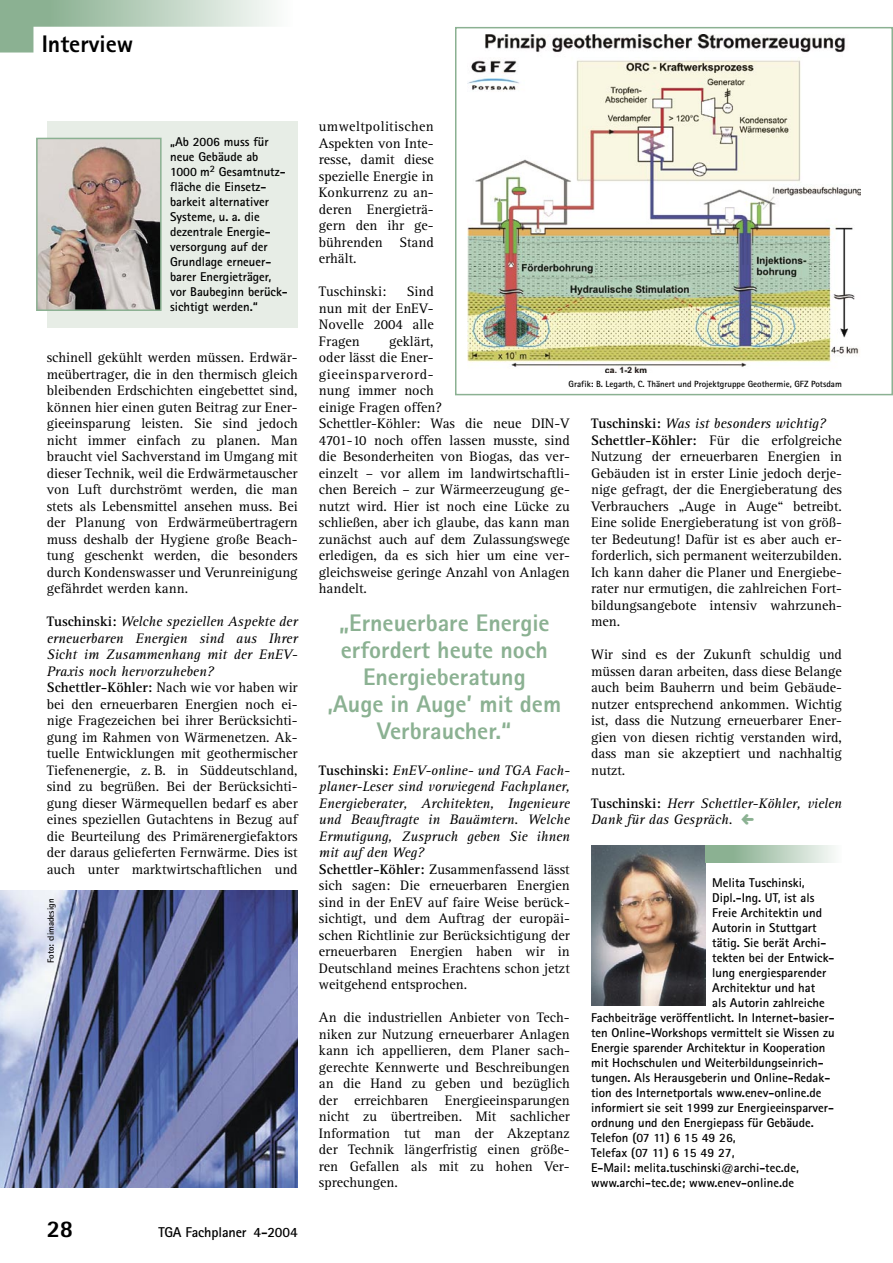
<style>
.page{position:relative;width:893px;height:1263px;background:#fff}
.page>*{position:absolute;margin:0;border:0;box-sizing:border-box;transform-origin:0 0}
.T10_Zitat{font:800 24px/27px "Rotis Sans Serif";color:#8bb192;text-align:center}
.t1{font:800 24px "Rotis Sans Serif";color:#000}
.T01b_Grund_n_ZÜ{font:14.25px/16.5px "Rotis Serif";color:#000;text-align:justify}
.T01a_Grund{font:14.25px/16.5px "Rotis Serif";color:#000;text-align:justify}
.T01a_Grund-2{font:italic 14.25px/16.5px "Rotis Serif";color:#000;text-align:justify}
.t2{font:700 14.25px "Rotis Sans Serif";letter-spacing:-.01em;color:#000}
.T02_BU_Autor{font:700 12.75px/15px "Rotis Sans Serif";color:#000}
.T07a_Foto{font:700 9px "Rotis Sans Serif";color:#000}
.s1{font-weight:700;font-style:normal}
.s2{font-weight:700}
</style>
<div class="page">
<svg style="left:0;top:0;width:273px;height:53px"></svg>
<img style="left:0;top:890px;width:298px;height:297px">
<img style="left:468px;top:34px;width:392px;height:339px">
<div style="left:455px;top:27px;width:438px;height:368px;border:2px solid #8bb192"></div>
<img style="left:591px;top:846px;width:115px;height:160px">
<div style="left:706px;top:846px;width:136px;height:16px;background:linear-gradient(to right,#78a480,#f7faf8)"></div>
<div style="left:47px;top:121px;width:251px;height:206px;background:#e7ede6"></div>
<img style="left:39px;top:141px;width:120px;height:167px">
<div style="left:36px;top:138px;width:126px;height:173px;border:2px solid #8bb192"></div>
<h1 class="t1" style="left:42px;top:29px;width:93px">Interview</h1>
<p class="T02_BU_Autor" style="left:170px;top:134px;width:119px">„Ab 2006 muss für neue Gebäude ab<br>1000 m<sup>2</sup> Gesamtnutz&shy;fläche die Einsetz&shy;barkeit alternativer<br>Systeme, u. a. die dezentrale Energie&shy;versorgung auf der<br>Grundlage erneuer&shy;barer Energieträger, vor Baubeginn berück&shy;sichtigt werden.“</p>
<p class="T01b_Grund_n_ZÜ" style="left:47px;top:350px;width:252px">schinell gekühlt werden müssen. Erdwär&shy;meübertrager, die in den thermisch gleich bleibenden Erdschichten eingebettet sind, können hier einen guten Beitrag zur Ener&shy;gieeinsparung leisten. Sie sind jedoch nicht immer einfach zu planen. Man braucht viel Sachverstand im Umgang mit dieser Technik, weil die Erdwärmetauscher von Luft durchströmt werden, die man stets als Lebensmittel ansehen muss. Bei der Planung von Erdwärmeübertragern muss deshalb der Hygiene große Beach&shy;tung geschenkt werden, die besonders durch Kondenswasser und Verunreinigung gefährdet werden kann.</p>
<p class="T01a_Grund-2" style="left:47px;top:614px;width:252px"><span class="s1">Tuschinski:</span> Welche speziellen Aspekte der erneuerbaren Energien sind aus Ihrer Sicht im Zusammenhang mit der EnEV-Praxis noch hervorzuheben?</p>
<p class="T01b_Grund_n_ZÜ" style="left:47px;top:680px;width:252px"><span class="s2">Schettler-Köhler:</span> Nach wie vor haben wir bei den erneuerbaren Energien noch ei&shy;nige Fragezeichen bei ihrer Berücksichti&shy;gung im Rahmen von Wärmenetzen. Ak&shy;tuelle Entwicklungen mit geothermischer Tiefenenergie, z. B. in Süddeutschland, sind zu begrüßen. Bei der Berücksichti&shy;gung dieser Wärmequellen bedarf es aber eines speziellen Gutachtens in Bezug auf die Beurteilung des Primärenergiefaktors der daraus gelieferten Fernwärme. Dies ist auch unter marktwirtschaftlichen und</p>
<p class="T07a_Foto" style="left:45px;top:963px;width:66px;rotate:-90deg">Foto: climadesign</p>
<h1 class="t1" style="left:47px;top:1213px;width:28px">28</h1>
<p class="t2" style="left:158px;top:1223px;width:141px">TGA Fachplaner 4-2004</p>
<p class="T01b_Grund_n_ZÜ" style="left:319px;top:119px;width:116px">umweltpolitischen Aspekten von Inte&shy;resse, damit diese spezielle Energie in Konkurrenz zu an&shy;deren Energieträ&shy;gern den ihr ge&shy;bührenden Stand erhält.</p>
<p class="T01a_Grund" style="left:319px;top:284px;width:69px">Tuschinski:</p>
<p class="T01a_Grund" style="left:319px;top:284px;width:116px;text-indent:88px">Sind nun mit der EnEV-Novelle 2004 alle Fragen</p>
<p class="T01a_Grund" style="left:319px;top:333px;width:125px;text-align:left;text-indent:70px">geklärt, oder lässt die Ener&shy;gieeinsparverord&shy;nung immer noch einige Fragen offen?</p>
<p class="T01b_Grund_n_ZÜ" style="left:319px;top:416px;width:252px">Schettler-Köhler: Was die neue DIN-V 4701-10 noch offen lassen musste, sind die Besonderheiten von Biogas, das ver&shy;einzelt – vor allem im landwirtschaftli&shy;chen Bereich – zur Wärmeerzeugung ge&shy;nutzt wird. Hier ist noch eine Lücke zu schließen, aber ich glaube, das kann man zunächst auch auf dem Zulassungswege erledigen, da es sich hier um eine ver&shy;gleichsweise geringe Anzahl von Anlagen handelt.</p>
<p class="T07a_Foto" style="left:568px;top:378px;width:275px">Grafik: B. Legarth, C. Thänert und Projektgruppe Geothermie, GFZ Potsdam</p>
<p class="T01a_Grund-2" style="left:591px;top:416px;width:236px"><span class="s1">Tuschinski:</span> Was ist besonders wichtig?</p>
<p class="T01b_Grund_n_ZÜ" style="left:591px;top:432px;width:252px"><span class="s2">Schettler-Köhler:</span> Für die erfolgreiche Nutzung der erneuerbaren Energien in Gebäuden ist in erster Linie jedoch derje&shy;nige gefragt, der die Energieberatung des Verbrauchers „Auge in Auge“ betreibt.<br>Eine solide Energieberatung ist von größ&shy;ter Bedeutung! Dafür ist es aber auch er&shy;forderlich, sich permanent weiterzubilden.<br>Ich kann daher die Planer und Energiebe&shy;rater nur ermutigen, die zahlreichen Fort&shy;bildungsangebote intensiv wahrzuneh&shy;men.</p>
<p class="T01a_Grund" style="left:591px;top:647px;width:252px">Wir sind es der Zukunft schuldig und müssen daran arbeiten, dass diese Belange auch beim Bauherrn und beim Gebäude&shy;nutzer entsprechend ankommen. Wichtig ist, dass die Nutzung erneuerbarer Ener&shy;gien von diesen richtig verstanden wird, dass man sie akzeptiert und nachhaltig nutzt.</p>
<p class="T01a_Grund-2" style="left:591px;top:795px;width:252px"><span class="s1">Tuschinski:</span> Herr Schettler-Köhler, vielen<br>Dank für das Gespräch.</p>
<p class="T10_Zitat" style="left:327px;top:609px;width:235px">„Erneuerbare Energie erfordert heute noch<br>Energieberatung<br>‚Auge in Auge’ mit dem<br>Verbraucher.“</p>
<p class="T01a_Grund-2" style="left:319px;top:762px;width:252px"><span class="s1">Tuschinski:</span> EnEV-online- und TGA Fach&shy;planer-Leser sind vorwiegend Fachplaner, Energieberater, Architekten, Ingenieure und Beauftragte in Bauämtern. Welche Ermutigung, Zuspruch geben Sie ihnen mit auf den Weg?</p>
<p class="T01b_Grund_n_ZÜ" style="left:319px;top:861px;width:252px"><span class="s2">Schettler-Köhler:</span> Zusammenfassend lässt sich sagen: Die erneuerbaren Energien sind in der EnEV auf faire Weise berück&shy;sichtigt, und dem Auftrag der europäi&shy;schen Richtlinie zur Berücksichtigung der erneuerbaren Energien haben wir in Deutschland meines Erachtens schon jetzt weitgehend entsprochen.</p>
<p class="T01a_Grund" style="left:319px;top:1010px;width:252px">An die industriellen Anbieter von Tech&shy;niken zur Nutzung erneuerbarer Anlagen kann ich appellieren, dem Planer sach&shy;gerechte Kennwerte und Beschreibungen an die Hand zu geben und bezüglich der erreichbaren Energieeinsparungen nicht zu übertreiben. Mit sachlicher Information tut man der Akzeptanz der Technik längerfristig einen größe&shy;ren Gefallen als mit zu hohen Ver&shy;sprechungen.</p>
<p class="T02_BU_Autor" style="left:712px;top:875px;width:94px">Melita Tuschinski,</p>
<p class="T02_BU_Autor" style="left:712px;top:890px;width:104px">Dipl.-Ing. UT, ist als</p>
<p class="T02_BU_Autor" style="left:712px;top:905px;width:111px">Freie Architektin und</p>
<p class="T02_BU_Autor" style="left:712px;top:920px;width:106px">Autorin in Stuttgart</p>
<p class="T02_BU_Autor" style="left:712px;top:935px;width:116px">tätig. Sie berät Archi-</p>
<p class="T02_BU_Autor" style="left:712px;top:950px;width:124px">tekten bei der Entwick-</p>
<p class="T02_BU_Autor" style="left:712px;top:965px;width:116px">lung energiesparender</p>
<p class="T02_BU_Autor" style="left:712px;top:980px;width:104px">Architektur und hat</p>
<p class="T02_BU_Autor" style="left:712px;top:995px;width:114px">als Autorin zahlreiche</p>
<p class="T02_BU_Autor" style="left:591px;top:1010px;width:245px">Fachbeiträge veröffentlicht. In Internet-basier-</p>
<p class="T02_BU_Autor" style="left:591px;top:1025px;width:245px">ten Online-Workshops vermittelt sie Wissen zu</p>
<p class="T02_BU_Autor" style="left:591px;top:1040px;width:236px">Energie sparender Architektur in Kooperation</p>
<p class="T02_BU_Autor" style="left:591px;top:1055px;width:234px">mit Hochschulen und Weiterbildungseinrich-</p>
<p class="T02_BU_Autor" style="left:591px;top:1070px;width:241px">tungen. Als Herausgeberin und Online-Redak-</p>
<p class="T02_BU_Autor" style="left:591px;top:1085px;width:232px">tion des Internetportals www.enev-online.de</p>
<p class="T02_BU_Autor" style="left:591px;top:1100px;width:244px">informiert sie seit 1999 zur Energieeinsparver-</p>
<p class="T02_BU_Autor" style="left:591px;top:1115px;width:224px">ordnung und den Energiepass für Gebäude.</p>
<p class="T02_BU_Autor" style="left:591px;top:1130px;width:146px">Telefon (07 11) 6 15 49 26,</p>
<p class="T02_BU_Autor" style="left:591px;top:1145px;width:145px">Telefax (07 11) 6 15 49 27,</p>
<p class="T02_BU_Autor" style="left:591px;top:1160px;width:209px">E-Mail: melita.tuschinski@archi-tec.de,</p>
<p class="T02_BU_Autor" style="left:591px;top:1175px;width:205px">www.archi-tec.de; www.enev-online.de</p>
</div>
